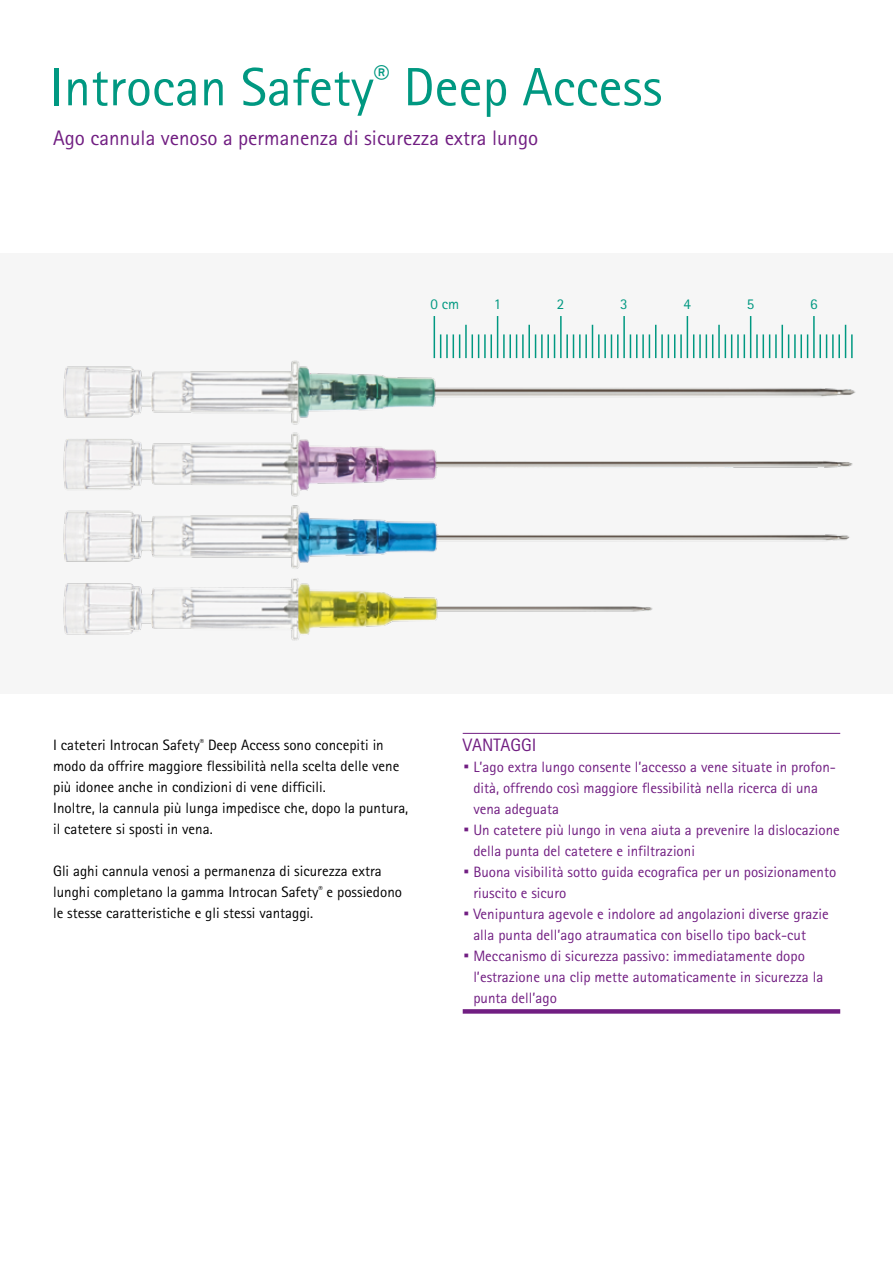
<style>
.page{position:relative;width:893px;height:1263px;background:#fff}
.page>*{position:absolute;margin:0;border:0;box-sizing:border-box;transform-origin:0 0}
.t1{font:54px "Rotis Sans Serif Pro";color:#009881}
.t2{font:21px "Rotis Sans Serif Pro";color:#711e82}
.t3{font:18px "Rotis Sans Serif Pro";color:#711e82}
.t4{font:15px "Rotis Sans Serif Pro";color:#711e82}
.t5{font:15px/21px "Rotis Sans Serif Pro";color:#000}
.t6{font:15px "Rotis Sans Serif Pro";color:#009881}
.s1{font-weight:800;font-size:30px}
</style>
<div class="page">
<div style="left:0;top:253px;width:893px;height:440px;background:#f6f6f6"></div>
<hr style="left:463px;top:733px;width:377px;height:1px;background:#711e82">
<div style="left:463px;top:1009px;width:377px;height:5px;background:#711e82"></div>
<img style="left:63px;top:360px;width:793px;height:281px">
<hr style="left:813px;top:316px;width:2px;height:42px;background:#009881">
<hr style="left:750px;top:316px;width:1px;height:42px;background:#009881">
<hr style="left:687px;top:316px;width:1px;height:42px;background:#009881">
<hr style="left:623px;top:316px;width:2px;height:42px;background:#009881">
<hr style="left:560px;top:316px;width:2px;height:42px;background:#009881">
<hr style="left:497px;top:316px;width:1px;height:42px;background:#009881">
<hr style="left:434px;top:316px;width:1px;height:42px;background:#009881">
<hr style="left:845px;top:325px;width:1px;height:33px;background:#009881">
<hr style="left:781px;top:325px;width:2px;height:33px;background:#009881">
<hr style="left:718px;top:325px;width:2px;height:33px;background:#009881">
<hr style="left:655px;top:325px;width:1px;height:33px;background:#009881">
<hr style="left:592px;top:325px;width:1px;height:33px;background:#009881">
<hr style="left:528px;top:325px;width:2px;height:33px;background:#009881">
<hr style="left:465px;top:325px;width:2px;height:33px;background:#009881">
<svg style="left:807px;top:334px;width:1px;height:24px"></svg>
<svg style="left:744px;top:334px;width:1px;height:24px"></svg>
<hr style="left:680px;top:334px;width:2px;height:24px;background:#009881">
<hr style="left:617px;top:334px;width:2px;height:24px;background:#009881">
<svg style="left:554px;top:334px;width:1px;height:24px"></svg>
<hr style="left:490px;top:334px;width:2px;height:24px;background:#009881">
<hr style="left:838px;top:334px;width:2px;height:24px;background:#009881">
<hr style="left:775px;top:334px;width:2px;height:24px;background:#009881">
<svg style="left:649px;top:334px;width:1px;height:24px"></svg>
<hr style="left:585px;top:334px;width:2px;height:24px;background:#009881">
<hr style="left:522px;top:334px;width:2px;height:24px;background:#009881">
<hr style="left:800px;top:334px;width:2px;height:24px;background:#009881">
<hr style="left:737px;top:334px;width:2px;height:24px;background:#009881">
<svg style="left:611px;top:334px;width:1px;height:24px"></svg>
<hr style="left:547px;top:334px;width:2px;height:24px;background:#009881">
<hr style="left:484px;top:334px;width:2px;height:24px;background:#009881">
<hr style="left:832px;top:334px;width:2px;height:24px;background:#009881">
<svg style="left:706px;top:334px;width:7px;height:24px"></svg>
<hr style="left:642px;top:334px;width:2px;height:24px;background:#009881">
<hr style="left:579px;top:334px;width:2px;height:24px;background:#009881">
<svg style="left:516px;top:334px;width:1px;height:24px"></svg>
<svg style="left:453px;top:334px;width:7px;height:24px"></svg>
<hr style="left:794px;top:334px;width:2px;height:24px;background:#009881">
<svg style="left:668px;top:334px;width:7px;height:24px"></svg>
<hr style="left:604px;top:334px;width:2px;height:24px;background:#009881">
<hr style="left:541px;top:334px;width:2px;height:24px;background:#009881">
<svg style="left:826px;top:334px;width:1px;height:24px"></svg>
<svg style="left:763px;top:334px;width:7px;height:24px"></svg>
<hr style="left:699px;top:334px;width:2px;height:24px;background:#009881">
<svg style="left:573px;top:334px;width:1px;height:24px"></svg>
<hr style="left:509px;top:334px;width:2px;height:24px;background:#009881">
<hr style="left:446px;top:334px;width:2px;height:24px;background:#009881">
<hr style="left:851px;top:334px;width:2px;height:24px;background:#009881">
<svg style="left:788px;top:334px;width:1px;height:24px"></svg>
<svg style="left:725px;top:334px;width:7px;height:24px"></svg>
<hr style="left:661px;top:334px;width:2px;height:24px;background:#009881">
<hr style="left:598px;top:334px;width:2px;height:24px;background:#009881">
<svg style="left:535px;top:334px;width:1px;height:24px"></svg>
<svg style="left:472px;top:334px;width:7px;height:24px"></svg>
<hr style="left:819px;top:334px;width:2px;height:24px;background:#009881">
<hr style="left:756px;top:334px;width:2px;height:24px;background:#009881">
<svg style="left:693px;top:334px;width:1px;height:24px"></svg>
<svg style="left:630px;top:334px;width:7px;height:24px"></svg>
<hr style="left:566px;top:334px;width:2px;height:24px;background:#009881">
<hr style="left:503px;top:334px;width:2px;height:24px;background:#009881">
<svg style="left:440px;top:334px;width:1px;height:24px"></svg>
<h1 class="t1" style="left:50px;top:55px;width:614px">Introcan Safety<sup>®</sup> Deep Access</h1>
<h2 class="t2" style="left:53px;top:125px;width:487px">Ago cannula venoso a permanenza di sicurezza extra lungo</h2>
<p class="t6" style="left:430px;top:295px;width:30px">0 cm</p>
<p class="t6" style="left:494px;top:295px;width:9px">1</p>
<p class="t6" style="left:557px;top:295px;width:9px">2</p>
<p class="t6" style="left:620px;top:295px;width:9px">3</p>
<p class="t6" style="left:683px;top:295px;width:9px">4</p>
<p class="t6" style="left:747px;top:295px;width:9px">5</p>
<p class="t6" style="left:810px;top:295px;width:9px">6</p>
<p class="t5" style="left:53px;top:735px;width:357px">I cateteri Introcan Safety<sup>®</sup> Deep Access sono concepiti in modo da offrire maggiore flessibilità nella scelta delle vene più idonee anche in condizioni di vene difficili.<br>Inoltre, la cannula più lunga impedisce che, dopo la puntura, il catetere si sposti in vena.</p>
<p class="t5" style="left:53px;top:861px;width:350px">Gli aghi cannula venosi a permanenza di sicurezza extra lunghi completano la gamma Introcan Safety<sup>®</sup> e possiedono le stesse caratteristiche e gli stessi vantaggi.</p>
<p class="t3" style="left:463px;top:734px;width:75px">VANTAGGI</p>
<p class="t4" style="left:463px;top:758px;width:375px"><span class="s1">·</span> L’ago extra lungo consente l’accesso a vene situate in profon-</p>
<p class="t4" style="left:473px;top:779px;width:346px">dità, offrendo così maggiore flessibilità nella ricerca di una</p>
<p class="t4" style="left:473px;top:800px;width:87px">vena adeguata</p>
<p class="t4" style="left:463px;top:821px;width:379px"><span class="s1">·</span> Un catetere più lungo in vena aiuta a prevenire la dislocazione</p>
<p class="t4" style="left:473px;top:842px;width:223px">della punta del catetere e infiltrazioni</p>
<p class="t4" style="left:463px;top:863px;width:375px"><span class="s1">·</span> Buona visibilità sotto guida ecografica per un posizionamento</p>
<p class="t4" style="left:473px;top:884px;width:95px">riuscito e sicuro</p>
<p class="t4" style="left:463px;top:905px;width:368px"><span class="s1">·</span> Venipuntura agevole e indolore ad angolazioni diverse grazie</p>
<p class="t4" style="left:473px;top:926px;width:334px">alla punta dell’ago atraumatica con bisello tipo back-cut</p>
<p class="t4" style="left:463px;top:947px;width:344px"><span class="s1">·</span> Meccanismo di sicurezza passivo: immediatamente dopo</p>
<p class="t4" style="left:473px;top:968px;width:351px">l’estrazione una clip mette automaticamente in sicurezza la</p>
<p class="t4" style="left:473px;top:989px;width:85px">punta dell’ago</p>
</div>
